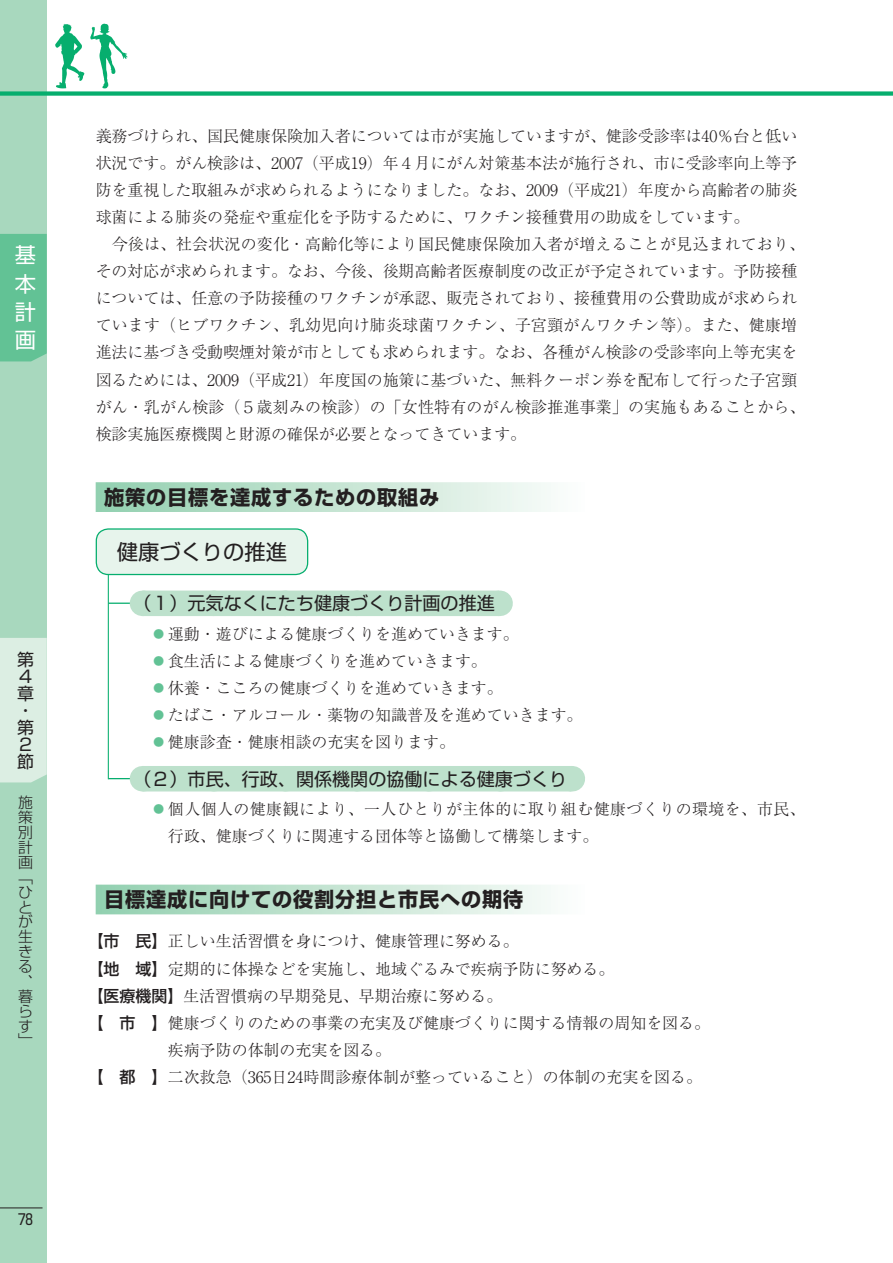
<style>
.page{position:relative;width:893px;height:1263px;background:#fff}
.page>*{position:absolute;margin:0;border:0;box-sizing:border-box;transform-origin:0 0}
.t1{font:21.3px "Shin Go Pro";color:#231f20}
.t2{font:21.3px/28.3px "Shin Go Pro";color:#fff;text-align:justify}
.t3{font:700 20.25px "Shin Go Pro";letter-spacing:.04em;color:#231f20}
.t4{font:18px "Shin Go Pro";color:#231f20}
.t5{font:16.95px/17px "Shin Go Pro";color:#231f20}
.t6{font:300 15.9px/27.2px "Ryumin Pro";color:#231f20}
.t7{font:300 15.9px/27.2px "Ryumin Pro";letter-spacing:.03em;color:#231f20}
.t8{font:300 14.85px/14.9px "Shin Go Pro";color:#231f20;text-align:justify}
.t9{font:14.85px "Shin Go Pro";color:#231f20}
.s1{color:#62c295}
.s2{font-family:"Shin Go Pro";font-weight:500}
</style>
<div class="page">
<div style="left:0;top:0;width:47px;height:1263px;background:#a8d8be"></div>
<div style="left:0;top:234px;width:47px;height:127px;background:#62c295"></div>
<div style="left:0;top:91px;width:893px;height:5px;background:#06ae6e"></div>
<hr style="left:0;top:1208px;width:43px;height:1px;background:#231f20">
<div style="left:0;top:638px;width:47px;height:144px;background:#dceee3"></div>
<div style="left:17px;top:651px;width:17px;height:119px;background:#dceee3"></div>
<svg style="left:55px;top:24px;width:29px;height:64px"></svg>
<svg style="left:90px;top:24px;width:37px;height:64px"></svg>
<hr style="left:108px;top:540px;width:1px;height:239px;background:#06ae6e">
<div style="left:96px;top:482px;width:489px;height:30px;background:linear-gradient(to right,#92cfae,#fcfdfb)"></div>
<hr style="left:108px;top:603px;width:344px;height:1px;background:#06ae6e">
<div style="left:142px;top:590px;width:357px;height:26px;background:#bde1cc"></div>
<svg style="left:214px;top:590px;width:249px;height:1px"></svg>
<svg style="left:499px;top:590px;width:1px;height:26px"></svg>
<hr style="left:108px;top:778px;width:417px;height:1px;background:#06ae6e">
<div style="left:142px;top:766px;width:429px;height:25px;background:#bde1cc"></div>
<svg style="left:571px;top:766px;width:1px;height:25px"></svg>
<div style="left:96px;top:885px;width:489px;height:29px;background:linear-gradient(to right,#92cfae,#fcfdfb)"></div>
<div style="left:96px;top:529px;width:212px;height:45px;background:#e7f4ec;border-radius:12px"></div>
<div style="left:96px;top:528px;width:212px;height:47px;border:1px solid #06ae6e;border-radius:12px"></div>
<h1 class="t2" style="left:15px;top:238px;width:22px">基本計画</h1>
<p class="t5" style="left:17px;top:649px;width:18px">第<br>４章・第<br>２節</p>
<p class="t8" style="left:26px;top:780px;width:8px">施策</p>
<p class="t8" style="left:18px;top:823px;width:16px">別計画「ひとが生きる、暮らす」</p>
<p class="t9" style="left:18px;top:1207px;width:16px">78</p>
<p class="t6" style="left:96px;top:121px;width:711px">義務づけられ、国民健康保険加入者については市が実施していますが、健診受診率は40％台と低い状況です。がん検診は、2007（平成19）年４月にがん対策基本法が施行され、市に受診率向上等予防を重視した取組みが求められるようになりました。なお、2009（平成21）年度から高齢者の肺炎球菌による肺炎の発症や重症化を予防するために、ワクチン接種費用の助成をしています。<br>　今後は、社会状況の変化・高齢化等により国民健康保険加入者が増えることが見込まれており、その対応が求められます。なお、今後、後期高齢者医療制度の改正が予定されています。予防接種については、任意の予防接種のワクチンが承認、販売されており、接種費用の公費助成が求められています（ヒブワクチン、乳幼児向け肺炎球菌ワクチン、子宮頸がんワクチン等）。また、健康増進法に基づき受動喫煙対策が市としても求められます。なお、各種がん検診の受診率向上等充実を図るためには、2009（平成21）年度国の施策に基づいた、無料クーポン券を配布して行った子宮頸がん・乳がん検診（５歳刻みの検診）の「女性特有のがん検診推進事業」の実施もあることから、検診実施医療機関と財源の確保が必要となってきています。</p>
<p class="t3" style="left:104px;top:481px;width:337px">施策の目標を達成するための取組み</p>
<h1 class="t1" style="left:117px;top:534px;width:172px">健康づくりの推進</h1>
<p class="t4" style="left:133px;top:588px;width:363px">（１）元気なくにたち健康づくり計画の推進</p>
<p class="t6" style="left:151px;top:619px;width:433px"><span class="s1">⿟</span>運動・遊びによる健康づくりを進めていきます。<br><span class="s1">⿟</span>食生活による健康づくりを進めていきます。<br><span class="s1">⿟</span>休養・こころの健康づくりを進めていきます。<br><span class="s1">⿟</span>たばこ・アルコール・薬物の知識普及を進めていきます。<span class="s1">⿟</span>健康診査・健康相談の充実を図ります。</p>
<p class="t4" style="left:133px;top:764px;width:435px">（２）市民、行政、関係機関の協働による健康づくり</p>
<p class="t7" style="left:168px;top:794px;width:639px;text-indent:-17px"><span class="s1">⿟</span>個人個人の健康観により、一人ひとりが主体的に取り組む健康づくりの環境を、市民、行政、健康づくりに関連する団体等と協働して構築します。</p>
<p class="t3" style="left:104px;top:883px;width:421px">目標達成に向けての役割分担と市民への期待</p>
<p class="t6" style="left:88px;top:927px;width:433px"><span class="s2">【市　民】</span>正しい生活習慣を身につけ、健康管理に努める。</p>
<p class="t6" style="left:88px;top:954px;width:528px"><span class="s2">【地　域】</span>定期的に体操などを実施し、地域ぐるみで疾病予防に努める。</p>
<p class="t6" style="left:88px;top:981px;width:416px"><span class="s2">【医療機関】</span>生活習慣病の早期発見、早期治療に努める。</p>
<p class="t6" style="left:88px;top:1008px;width:624px"><span class="s2">【　市　】</span>健康づくりのための事業の充実及び健康づくりに関する情報の周知を図る。</p>
<p class="t6" style="left:168px;top:1035px;width:225px">疾病予防の体制の充実を図る。</p>
<p class="t6" style="left:88px;top:1062px;width:616px"><span class="s2">【　都　】</span>二次救急（365日24時間診療体制が整っていること）の体制の充実を図る。</p>
</div>
